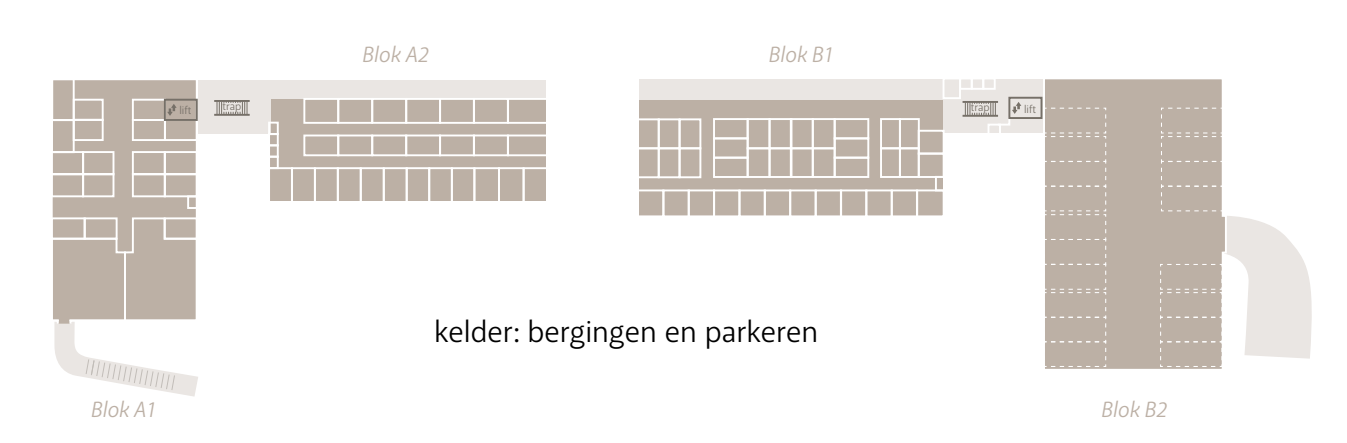
<style>
.page{position:relative;width:1347px;height:443px;background:#fff}
.page>*{position:absolute;margin:0;border:0;box-sizing:border-box;transform-origin:0 0}
.t1{font:30.75px "Akagi Pro";color:#000}
.t2{font:italic 22.5px "Akagi Pro";color:#bcb0a5}
.t3{font:11.25px "Akagi Pro";color:#767068}
</style>
<div class="page">
<div style="left:269px;top:80px;width:277px;height:20px;background:#eae6e3"></div>
<div style="left:269px;top:100px;width:277px;height:101px;background:#bcb0a5"></div>
<div style="left:198px;top:80px;width:72px;height:54px;background:#eae6e3"></div>
<div style="left:303px;top:98px;width:36px;height:26px;border:2px solid #fff"></div>
<div style="left:303px;top:135px;width:36px;height:21px;border:2px solid #fff"></div>
<div style="left:371px;top:98px;width:36px;height:26px;border:2px solid #fff"></div>
<div style="left:371px;top:135px;width:36px;height:21px;border:2px solid #fff"></div>
<div style="left:439px;top:98px;width:36px;height:26px;border:2px solid #fff"></div>
<div style="left:439px;top:135px;width:36px;height:21px;border:2px solid #fff"></div>
<div style="left:337px;top:98px;width:36px;height:26px;border:2px solid #fff"></div>
<div style="left:337px;top:135px;width:36px;height:21px;border:2px solid #fff"></div>
<div style="left:405px;top:98px;width:36px;height:26px;border:2px solid #fff"></div>
<div style="left:405px;top:135px;width:36px;height:21px;border:2px solid #fff"></div>
<div style="left:473px;top:98px;width:36px;height:26px;border:2px solid #fff"></div>
<div style="left:473px;top:135px;width:36px;height:21px;border:2px solid #fff"></div>
<div style="left:507px;top:98px;width:41px;height:26px;border:2px solid #fff"></div>
<div style="left:507px;top:135px;width:41px;height:21px;border:2px solid #fff"></div>
<div style="left:268px;top:167px;width:25px;height:36px;border:2px solid #fff"></div>
<div style="left:291px;top:167px;width:25px;height:36px;border:2px solid #fff"></div>
<div style="left:314px;top:167px;width:25px;height:36px;border:2px solid #fff"></div>
<div style="left:337px;top:167px;width:25px;height:36px;border:2px solid #fff"></div>
<div style="left:406px;top:167px;width:24px;height:36px;border:2px solid #fff"></div>
<div style="left:473px;top:167px;width:27px;height:36px;border:2px solid #fff"></div>
<div style="left:360px;top:167px;width:25px;height:36px;border:2px solid #fff"></div>
<div style="left:428px;top:167px;width:25px;height:36px;border:2px solid #fff"></div>
<div style="left:498px;top:167px;width:26px;height:36px;border:2px solid #fff"></div>
<div style="left:383px;top:167px;width:25px;height:36px;border:2px solid #fff"></div>
<div style="left:451px;top:167px;width:24px;height:36px;border:2px solid #fff"></div>
<div style="left:522px;top:167px;width:27px;height:36px;border:2px solid #fff"></div>
<div style="left:268px;top:122px;width:11px;height:13px;border:2px solid #fff"></div>
<div style="left:268px;top:133px;width:11px;height:13px;border:2px solid #fff"></div>
<div style="left:268px;top:144px;width:11px;height:14px;border:2px solid #fff"></div>
<div style="left:268px;top:156px;width:11px;height:13px;border:2px solid #fff"></div>
<div style="left:942px;top:79px;width:104px;height:54px;background:#eae6e3"></div>
<div style="left:1042px;top:79px;width:180px;height:290px;background:#bcb0a5"></div>
<div style="left:639px;top:79px;width:307px;height:21px;background:#eae6e3"></div>
<div style="left:639px;top:100px;width:303px;height:116px;background:#bcb0a5"></div>
<div style="left:52px;top:80px;width:146px;height:136px;background:#bcb0a5"></div>
<div style="left:73px;top:99px;width:31px;height:22px;border:2px solid #fff"></div>
<div style="left:51px;top:78px;width:24px;height:43px;border:2px solid #fff"></div>
<div style="left:51px;top:119px;width:24px;height:34px;border:2px solid #fff"></div>
<div style="left:82px;top:151px;width:32px;height:24px;border:2px solid #fff"></div>
<div style="left:164px;top:151px;width:34px;height:24px;border:2px solid #fff"></div>
<div style="left:132px;top:99px;width:34px;height:22px;border:2px solid #fff"></div>
<div style="left:51px;top:151px;width:33px;height:24px;border:2px solid #fff"></div>
<div style="left:132px;top:151px;width:34px;height:24px;border:2px solid #fff"></div>
<div style="left:73px;top:119px;width:31px;height:22px;border:2px solid #fff"></div>
<div style="left:164px;top:119px;width:34px;height:22px;border:2px solid #fff"></div>
<div style="left:187px;top:195px;width:11px;height:14px;border:2px solid #fff"></div>
<div style="left:637px;top:189px;width:27px;height:28px;border:2px solid #fff"></div>
<div style="left:637px;top:118px;width:22px;height:31px;border:2px solid #fff"></div>
<div style="left:657px;top:118px;width:23px;height:31px;border:2px solid #fff"></div>
<div style="left:678px;top:118px;width:23px;height:31px;border:2px solid #fff"></div>
<div style="left:637px;top:147px;width:22px;height:31px;border:2px solid #fff"></div>
<div style="left:657px;top:147px;width:23px;height:31px;border:2px solid #fff"></div>
<div style="left:678px;top:147px;width:23px;height:31px;border:2px solid #fff"></div>
<div style="left:789px;top:189px;width:27px;height:28px;border:2px solid #fff"></div>
<div style="left:713px;top:189px;width:27px;height:28px;border:2px solid #fff"></div>
<div style="left:713px;top:118px;width:35px;height:21px;border:2px solid #fff"></div>
<div style="left:833px;top:118px;width:36px;height:21px;border:2px solid #fff"></div>
<div style="left:746px;top:118px;width:24px;height:31px;border:2px solid #fff"></div>
<div style="left:880px;top:118px;width:20px;height:31px;border:2px solid #fff"></div>
<div style="left:790px;top:118px;width:23px;height:31px;border:2px solid #fff"></div>
<div style="left:768px;top:118px;width:24px;height:31px;border:2px solid #fff"></div>
<div style="left:899px;top:118px;width:20px;height:31px;border:2px solid #fff"></div>
<div style="left:917px;top:130px;width:27px;height:25px;border:2px solid #fff"></div>
<div style="left:917px;top:153px;width:27px;height:25px;border:2px solid #fff"></div>
<div style="left:935px;top:176px;width:10px;height:15px;border:2px solid #fff"></div>
<div style="left:942px;top:78px;width:19px;height:21px;border:2px solid #fff"></div>
<div style="left:959px;top:78px;width:13px;height:12px;border:2px solid #fff"></div>
<div style="left:970px;top:78px;width:14px;height:12px;border:2px solid #fff"></div>
<div style="left:982px;top:78px;width:13px;height:12px;border:2px solid #fff"></div>
<div style="left:987px;top:124px;width:14px;height:12px;border:2px solid #fff"></div>
<div style="left:811px;top:118px;width:24px;height:31px;border:2px solid #fff"></div>
<div style="left:713px;top:137px;width:35px;height:22px;border:2px solid #fff"></div>
<div style="left:833px;top:137px;width:36px;height:22px;border:2px solid #fff"></div>
<div style="left:713px;top:157px;width:35px;height:21px;border:2px solid #fff"></div>
<div style="left:833px;top:157px;width:36px;height:21px;border:2px solid #fff"></div>
<div style="left:746px;top:147px;width:24px;height:31px;border:2px solid #fff"></div>
<div style="left:880px;top:147px;width:20px;height:31px;border:2px solid #fff"></div>
<div style="left:790px;top:147px;width:23px;height:31px;border:2px solid #fff"></div>
<div style="left:768px;top:147px;width:24px;height:31px;border:2px solid #fff"></div>
<div style="left:899px;top:147px;width:20px;height:31px;border:2px solid #fff"></div>
<div style="left:811px;top:147px;width:24px;height:31px;border:2px solid #fff"></div>
<div style="left:865px;top:189px;width:27px;height:28px;border:2px solid #fff"></div>
<div style="left:662px;top:189px;width:28px;height:28px;border:2px solid #fff"></div>
<div style="left:814px;top:189px;width:28px;height:28px;border:2px solid #fff"></div>
<div style="left:738px;top:189px;width:28px;height:28px;border:2px solid #fff"></div>
<div style="left:890px;top:189px;width:28px;height:28px;border:2px solid #fff"></div>
<div style="left:687px;top:189px;width:28px;height:28px;border:2px solid #fff"></div>
<div style="left:840px;top:189px;width:27px;height:28px;border:2px solid #fff"></div>
<div style="left:763px;top:189px;width:28px;height:28px;border:2px solid #fff"></div>
<div style="left:916px;top:189px;width:28px;height:28px;border:2px solid #fff"></div>
<div style="left:82px;top:173px;width:32px;height:24px;border:2px solid #fff"></div>
<div style="left:164px;top:173px;width:34px;height:24px;border:2px solid #fff"></div>
<div style="left:132px;top:119px;width:34px;height:22px;border:2px solid #fff"></div>
<div style="left:51px;top:173px;width:33px;height:24px;border:2px solid #fff"></div>
<div style="left:132px;top:173px;width:34px;height:24px;border:2px solid #fff"></div>
<svg style="left:167px;top:104px;width:10px;height:12px"></svg>
<div style="left:164px;top:99px;width:34px;height:22px;border:2px solid #767068"></div>
<div style="left:1008px;top:97px;width:34px;height:22px;border:2px solid #767068"></div>
<hr style="left:214px;top:100px;width:36px;height:2px;background:#767068">
<hr style="left:214px;top:114px;width:36px;height:2px;background:#767068">
<svg style="left:216px;top:102px;width:31px;height:12px"></svg>
<hr style="left:962px;top:101px;width:36px;height:2px;background:#767068">
<hr style="left:962px;top:115px;width:36px;height:2px;background:#767068">
<svg style="left:965px;top:101px;width:56px;height:26px"></svg>
<svg style="left:52px;top:216px;width:146px;height:181px"></svg>
<svg style="left:1043px;top:107px;width:63px;height:260px"></svg>
<svg style="left:1159px;top:107px;width:153px;height:260px"></svg>
<p class="t2" style="left:362px;top:41px;width:68px">Blok A2</p>
<p class="t2" style="left:768px;top:41px;width:66px">Blok B1</p>
<p class="t3" style="left:179px;top:104px;width:14px">lift</p>
<p class="t3" style="left:222px;top:100px;width:20px">trap</p>
<p class="t3" style="left:970px;top:101px;width:20px">trap</p>
<p class="t3" style="left:1024px;top:102px;width:14px">lift</p>
<p class="t1" style="left:434px;top:313px;width:385px">kelder: bergingen en parkeren</p>
<p class="t2" style="left:91px;top:396px;width:67px">Blok A1</p>
<p class="t2" style="left:1101px;top:396px;width:67px">Blok B2</p>
</div>
